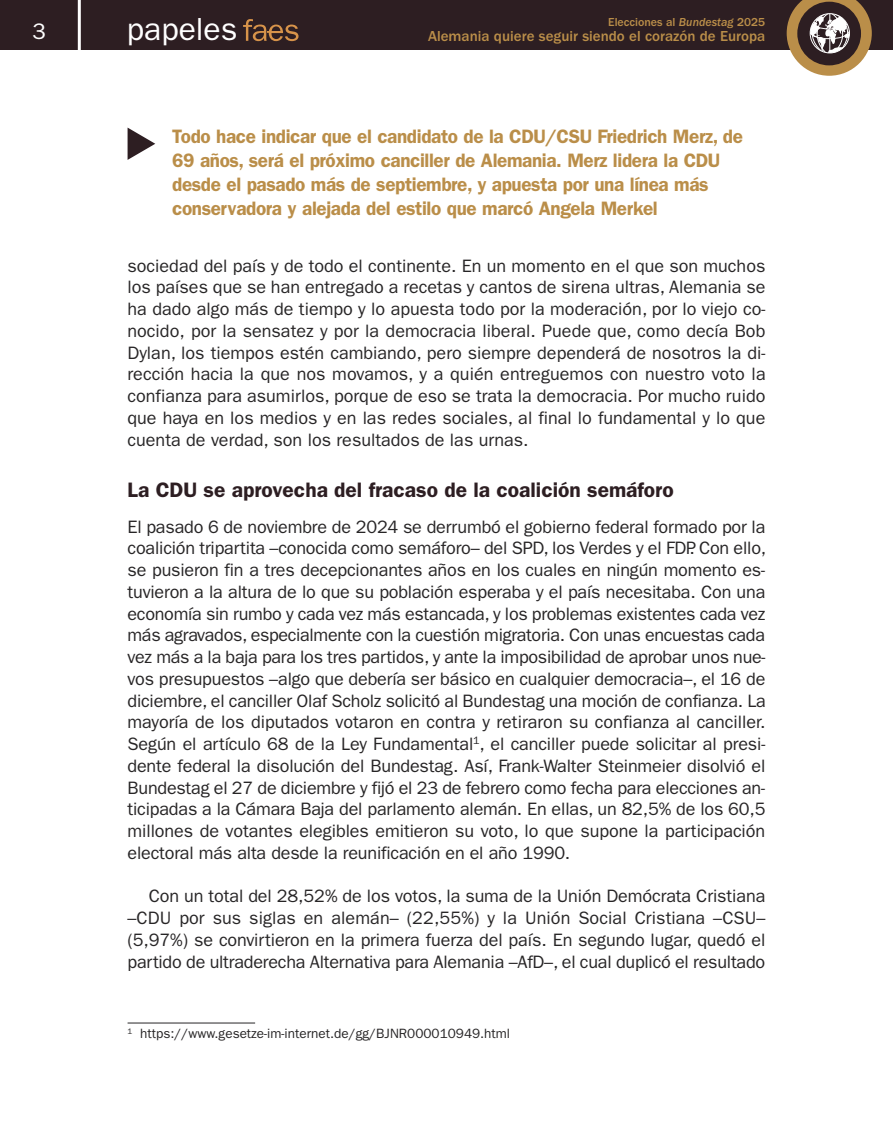
<style>
.page{position:relative;width:893px;height:1127px;background:#fff}
.page>*{position:absolute;margin:0;border:0;box-sizing:border-box;transform-origin:0 0}
.t1{font:31.95px "Franklin Gothic";color:#fff}
.t2{font:22.5px "Franklin Gothic";color:#fff}
.t3{font:600 21px "Franklin Gothic";color:#2d1e22}
.t4{font:600 19.5px/24px "Franklin Gothic";letter-spacing:-.02em;color:#ba8e49}
.t5{font:18px/21.8px "Franklin Gothic";letter-spacing:-.01em;color:#272526;text-align:justify}
.t6{font:500 15px "Franklin Gothic";color:#ba8e49}
.t7{font:13.5px "Franklin Gothic";color:#272526}
.t8{font:500 12px "Franklin Gothic";color:#ba8e49}
.s1{font-style:italic}
</style>
<div class="page">
<div style="left:0;top:0;width:893px;height:50px;background:#2d1e22"></div>
<svg style="left:243px;top:19px;width:56px;height:23px"></svg>
<svg style="left:787px;top:0;width:85px;height:76px"></svg>
<div style="left:810px;top:13px;width:40px;height:40px;border:1px solid #fff;border-radius:50%"></div>
<hr style="left:78px;top:0;width:3px;height:52px;background:#fff">
<svg style="left:128px;top:128px;width:27px;height:32px"></svg>
<hr style="left:128px;top:1023px;width:127px;height:1px;background:#272526">
<h1 class="t1" style="left:127px;top:11px;width:112px">papeles</h1>
<p class="t8" style="left:608px;top:15px;width:159px">Elecciones al <span class="s1">Bundestag</span> 2025</p>
<p class="t2" style="left:33px;top:19px;width:15px">3</p>
<p class="t6" style="left:428px;top:27px;width:339px">Alemania quiere seguir siendo el corazón de Europa</p>
<p class="t4" style="left:172px;top:125px;width:572px">Todo hace indicar que el candidato de la CDU/CSU Friedrich Merz, de 69 años, será el próximo canciller de Alemania. Merz lidera la CDU desde el pasado más de septiembre, y apuesta por una línea más conservadora y alejada del estilo que marcó Angela Merkel</p>
<p class="t5" style="left:128px;top:255px;width:640px">sociedad del país y de todo el continente. En un momento en el que son muchos los países que se han entregado a recetas y cantos de sirena ultras, Alemania se ha dado algo más de tiempo y lo apuesta todo por la moderación, por lo viejo co&shy;nocido, por la sensatez y por la democracia liberal. Puede que, como decía Bob Dylan, los tiempos estén cambiando, pero siempre dependerá de nosotros la di&shy;rección hacia la que nos movamos, y a quién entreguemos con nuestro voto la confianza para asumirlos, porque de eso se trata la democracia. Por mucho ruido que haya en los medios y en las redes sociales, al final lo fundamental y lo que cuenta de verdad, son los resultados de las urnas.</p>
<p class="t3" style="left:128px;top:477px;width:548px">La CDU se aprovecha del fracaso de la coalición semáforo</p>
<p class="t5" style="left:128px;top:516px;width:640px">El pasado 6 de noviembre de 2024 se derrumbó el gobierno federal formado por la coalición tripartita –conocida como semáforo– del SPD, los Verdes y el FDP. Con ello, se pusieron fin a tres decepcionantes años en los cuales en ningún momento es&shy;tuvieron a la altura de lo que su población esperaba y el país necesitaba. Con una economía sin rumbo y cada vez más estancada, y los problemas existentes cada vez más agravados, especialmente con la cuestión migratoria. Con unas encuestas cada vez más a la baja para los tres partidos, y ante la imposibilidad de aprobar unos nue&shy;vos presupuestos –algo que debería ser básico en cualquier democracia–, el 16 de diciembre, el canciller Olaf Scholz solicitó al Bundestag una moción de confianza. La mayoría de los diputados votaron en contra y retiraron su confianza al canciller.<br>Según el artículo 68 de la Ley Fundamental<sup>1</sup>, el canciller puede solicitar al presi&shy;dente federal la disolución del Bundestag. Así, Frank-Walter Steinmeier disolvió el Bundestag el 27 de diciembre y fijó el 23 de febrero como fecha para elecciones an&shy;ticipadas a la Cámara Baja del parlamento alemán. En ellas, un 82,5% de los 60,5 millones de votantes elegibles emitieron su voto, lo que supone la participación electoral más alta desde la reunificación en el año 1990.</p>
<p class="t5" style="left:128px;top:885px;width:639px;text-indent:21px">Con un total del 28,52% de los votos, la suma de la Unión Demócrata Cristiana –CDU por sus siglas en alemán– (22,55%) y la Unión Social Cristiana –CSU– (5,97%) se convirtieron en la primera fuerza del país. En segundo lugar, quedó el partido de ultraderecha Alternativa para Alemania –AfD–, el cual duplicó el resultado</p>
<p class="t7" style="left:128px;top:1026px;width:384px"><sup>1</sup> https://www.gesetze-im-internet.de/gg/BJNR000010949.html</p>
</div>
